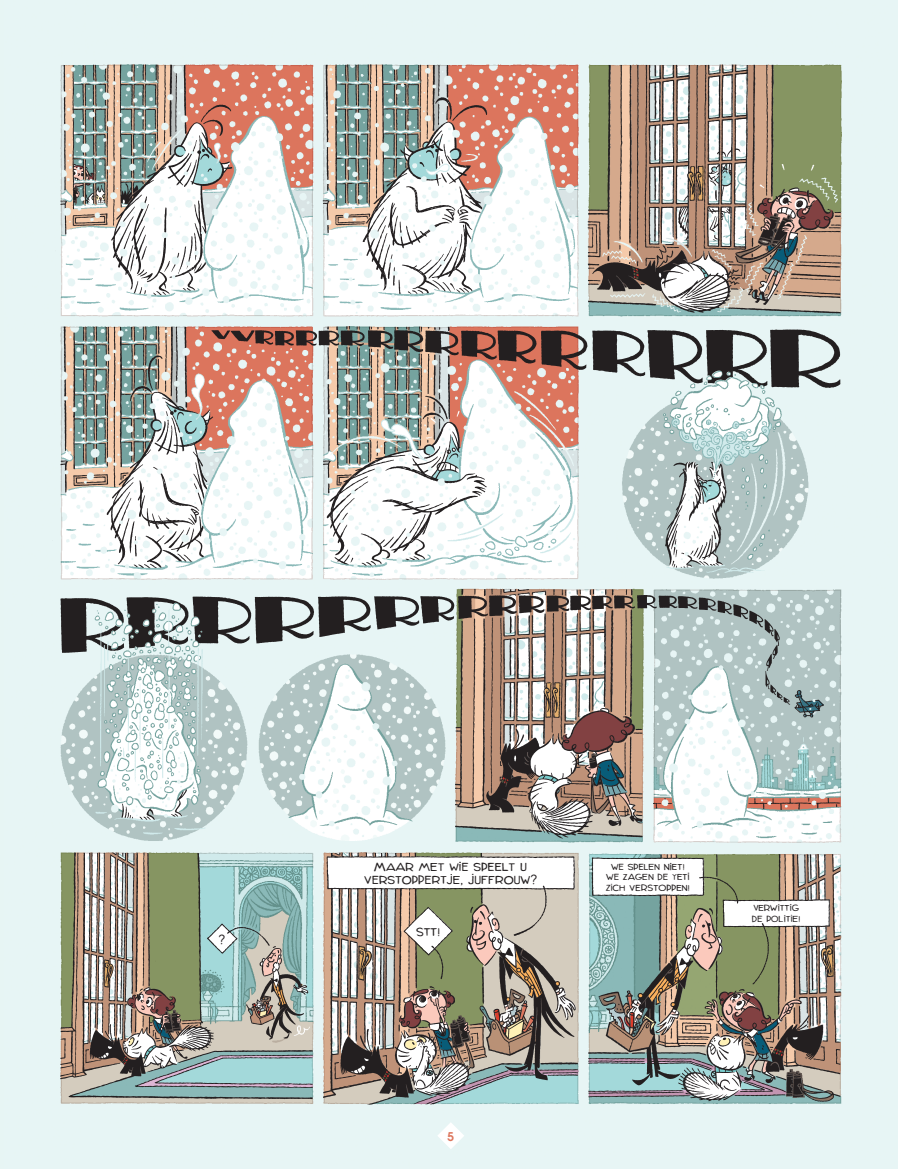
<style>
.page{position:relative;width:898px;height:1169px;background:#fff}
.page>*{position:absolute;margin:0;border:0;box-sizing:border-box;transform-origin:0 0}
.t1{font:15.75px/12.8px "Astrid Bromure";color:#231f20;text-align:center}
.t2{font:12px/10.5px "Astrid Bromure";color:#231f20;text-align:center}
.t3{font:600 12px "Avant Garde";color:#dd765d}
</style>
<div class="page">
<img style="left:0;top:0;width:898px;height:1168px">
<img style="left:4px;top:276px;width:872px;height:570px">
<svg style="left:437px;top:1121px;width:27px;height:28px"></svg>
<h1 class="t1" style="left:218px;top:932px;width:8px">?</h1>
<h1 class="t1" style="left:364px;top:859px;width:175px">MAAR MET WIE SPEELT U<br>VERSTOPPERTJE, JUFFROUW?</h1>
<h1 class="t1" style="left:416px;top:924px;width:26px">STT!</h1>
<p class="t2" style="left:606px;top:860px;width:86px">WE SPELEN NIET!<br>WE ZAGEN DE YETI<br>ZICH VERSTOPPEN!</p>
<p class="t2" style="left:751px;top:902px;width:50px;text-align:left">VERWITTIG<br>DE POLITIE!</p>
<p class="t3" style="left:447px;top:1128px;width:8px">5</p>
</div>
